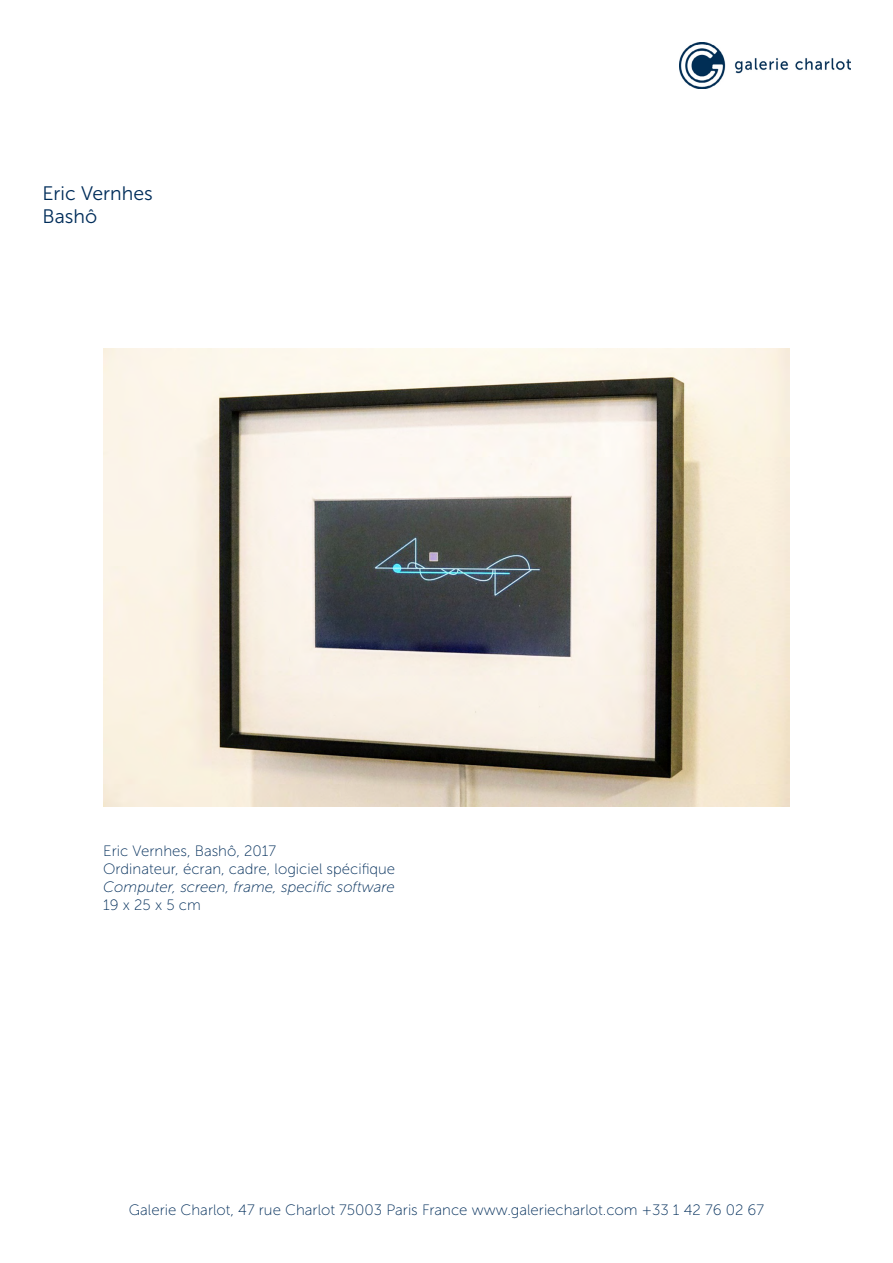
<style>
.page{position:relative;width:893px;height:1263px;background:#fff}
.page>*{position:absolute;margin:0;border:0;box-sizing:border-box;transform-origin:0 0}
.t1{font:19.5px/23.4px "Museo Sans 300";color:#002d5a}
.t2{font:15px/18px "Museo Sans 100";color:#002d5a}
.t3{font:italic 15px "Museo Sans 100";color:#002d5a}
</style>
<div class="page">
<img style="left:680px;top:43px;width:170px;height:45px">
<img style="left:103px;top:349px;width:687px;height:457px">
<h1 class="t1" style="left:43px;top:181px;width:112px">Eric Vernhes<br>Bashô</h1>
<p class="t2" style="left:103px;top:842px;width:293px">Eric Vernhes, Bashô, 2017<br>Ordinateur, écran, cadre, logiciel spécifique</p>
<p class="t3" style="left:103px;top:878px;width:293px">Computer, screen, frame, specific software</p>
<p class="t2" style="left:103px;top:896px;width:99px">19 x 25 x 5 cm</p>
<p class="t2" style="left:129px;top:1201px;width:637px">Galerie Charlot, 47 rue Charlot 75003 Paris France www.galeriecharlot.com +33 1 42 76 02 67</p>
</div>
